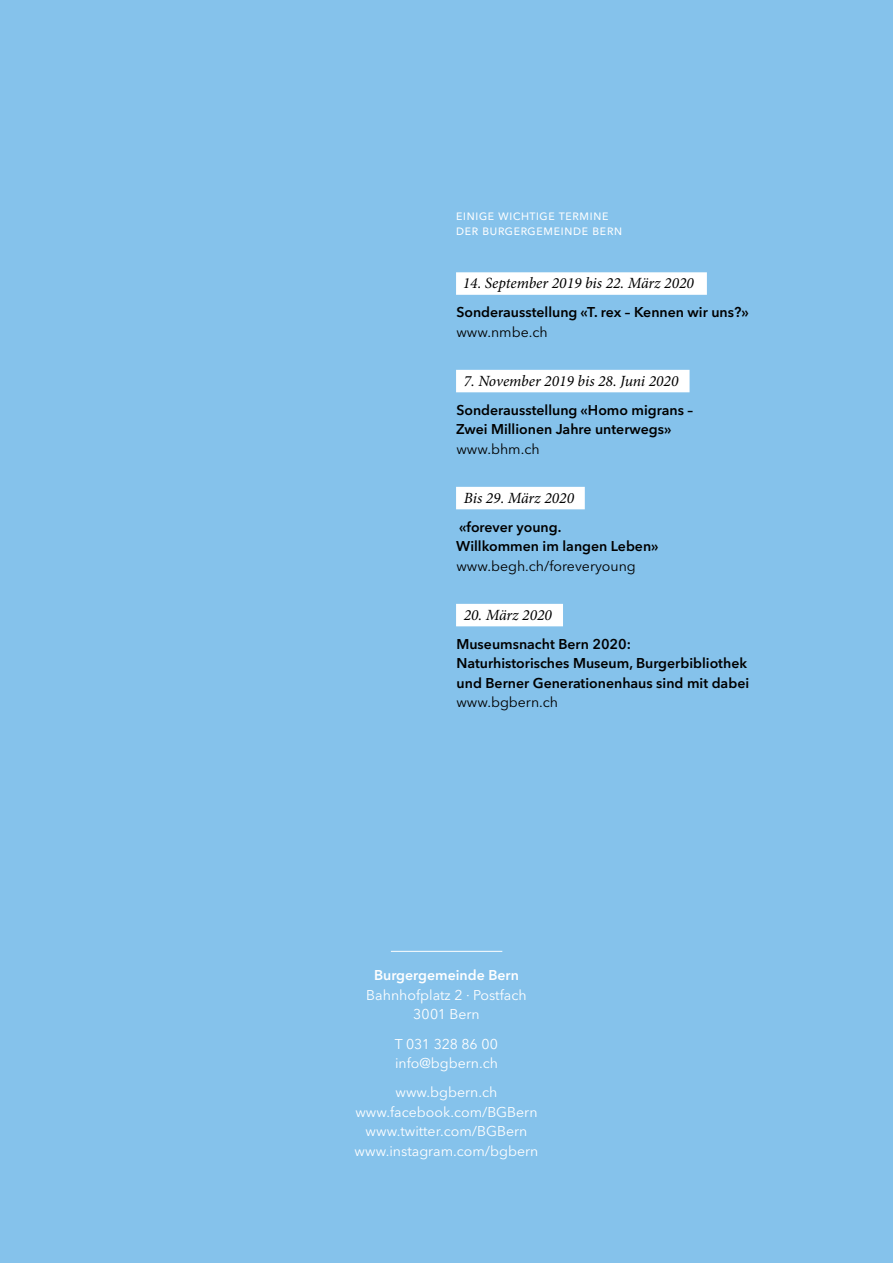
<style>
.page{position:relative;width:893px;height:1263px;background:#85c2eb}
.page>*{position:absolute;margin:0;border:0;box-sizing:border-box;transform-origin:0 0}
.US_Rubrik{font:italic 15.6px "Minion Pro";color:#000}
.Lead{font:600 14.1px/19.5px "Avenir Next LT Pro";color:#000}
.US_Absender{font:14.1px/19.5px "Avenir Next LT Pro";color:#fff;text-align:center}
.Smallcaps{font:14.1px/15px "Avenir Next LT Pro";letter-spacing:.005em;color:#fff}
.s1{font-weight:400}
.s2{font-weight:600}
</style>
<div class="page">
<div style="left:456px;top:272px;width:251px;height:23px;background:#fff"></div>
<div style="left:456px;top:370px;width:233px;height:22px;background:#fff"></div>
<div style="left:456px;top:487px;width:129px;height:22px;background:#fff"></div>
<div style="left:456px;top:604px;width:107px;height:22px;background:#fff"></div>
<hr style="left:391px;top:951px;width:111px;height:1px;background:#fff">
<p class="Smallcaps" style="left:456px;top:207px;width:168px">Einige wichtige Termine der Burgergemeinde Bern</p>
<p class="US_Rubrik" style="left:463px;top:272px;width:233px">14. September 2019 bis 22. März 2020</p>
<p class="Lead" style="left:456px;top:303px;width:294px">Sonderausstellung «T. rex – Kennen wir uns?» <span class="s1">www.nmbe.ch</span></p>
<p class="US_Rubrik" style="left:464px;top:370px;width:216px">7. November 2019 bis 28. Juni 2020</p>
<p class="Lead" style="left:456px;top:400px;width:239px">Sonderausstellung «Homo migrans –<br>Zwei Millionen Jahre unterwegs» <span class="s1">www.bhm.ch</span></p>
<p class="US_Rubrik" style="left:464px;top:487px;width:112px">Bis 29. März 2020</p>
<p class="Lead" style="left:456px;top:517px;width:204px">«forever young.<br>Willkommen im langen Leben» <span class="s1">www.begh.ch/foreveryoung</span></p>
<p class="US_Rubrik" style="left:464px;top:604px;width:90px">20. März 2020</p>
<p class="Lead" style="left:456px;top:634px;width:294px">Museumsnacht Bern 2020:<br>Naturhistorisches Museum, Burgerbibliothek und Berner Generationenhaus sind mit dabei <span class="s1">www.bgbern.ch</span></p>
<p class="US_Absender" style="left:366px;top:966px;width:162px"><span class="s2">Burgergemeinde Bern<br></span>Bahnhofplatz 2 · Postfach<br>3001 Bern</p>
<p class="US_Absender" style="left:395px;top:1034px;width:105px;text-align:left">T 031 328 86 00 info@bgbern.ch</p>
<p class="US_Absender" style="left:355px;top:1083px;width:185px">www.bgbern.ch www.facebook.com/BGBern www.twitter.com/BGBern www.instagram.com/bgbern</p>
</div>
